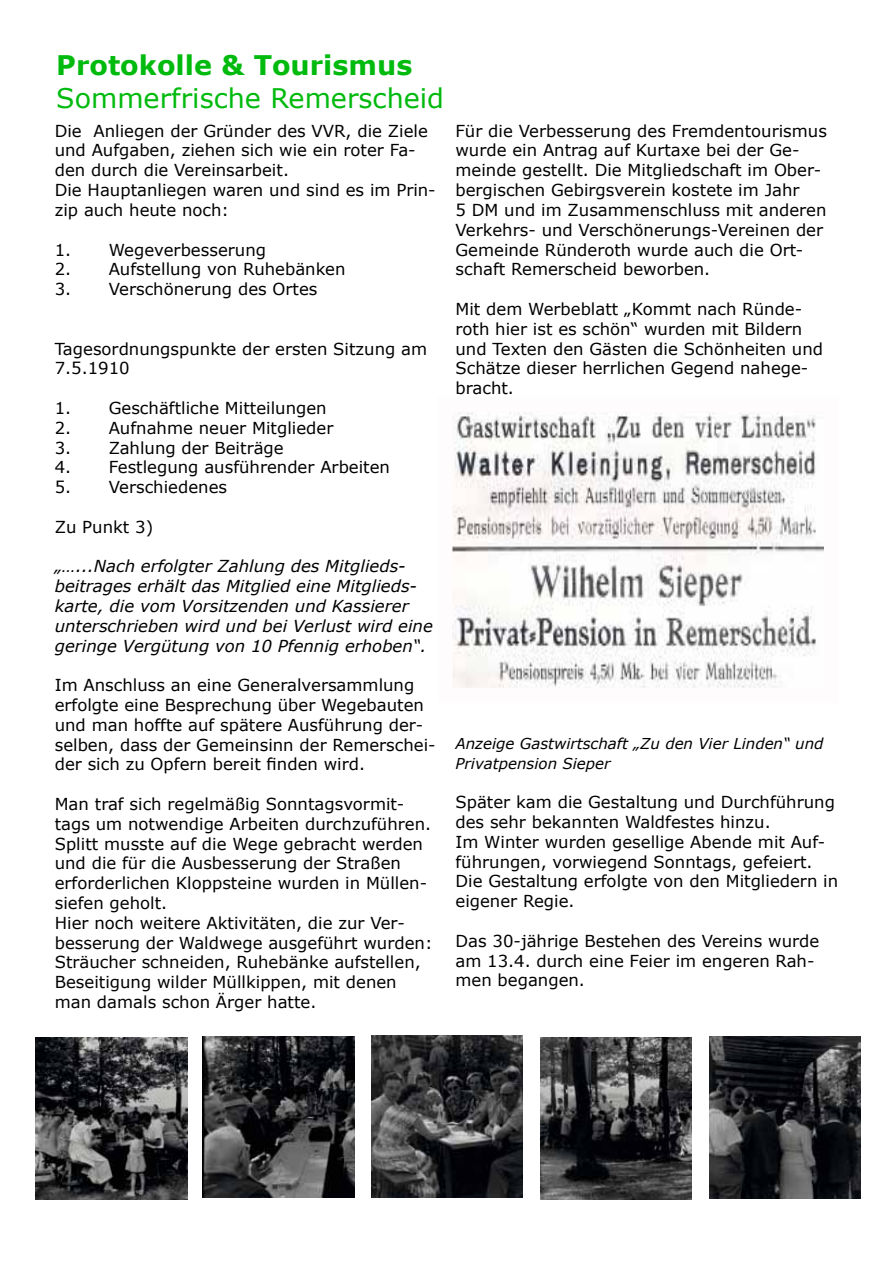
<style>
.page{position:relative;width:893px;height:1263px;background:#fff}
.page>*{position:absolute;margin:0;border:0;box-sizing:border-box;transform-origin:0 0}
.t1{font:27px "Verdana";color:#00ba0e}
.t2{font:700 27px "Verdana";color:#00ba0e}
.t3{font:16.5px/19.8px "Verdana";color:#000}
.t4{font:italic 16.5px/19.8px "Verdana";color:#000}
.t5{font:italic 15px/19.8px "Verdana";color:#000}
</style>
<div class="page">
<img style="left:541px;top:1038px;width:151px;height:161px">
<img style="left:709px;top:1037px;width:152px;height:161px">
<img style="left:371px;top:1035px;width:152px;height:162px">
<img style="left:203px;top:1036px;width:151px;height:162px">
<img style="left:36px;top:1038px;width:151px;height:161px">
<img style="left:453px;top:413px;width:370px;height:274px">
<h1 class="t2" style="left:56px;top:48px;width:358px">Protokolle &amp; Tourismus</h1>
<h1 class="t1" style="left:56px;top:81px;width:389px">Sommerfrische Remerscheid</h1>
<p class="t3" style="left:55px;top:121px;width:383px">Die Anliegen der Gründer des VVR, die Ziele und Aufgaben, ziehen sich wie ein roter Fa&shy;den durch die Vereinsarbeit.<br>Die Hauptanliegen waren und sind es im Prin&shy;zip auch heute noch:</p>
<p class="t3" style="left:55px;top:240px;width:213px">1. Wegeverbesserung</p>
<p class="t3" style="left:55px;top:260px;width:292px">2. Aufstellung von Ruhebänken</p>
<p class="t3" style="left:55px;top:279px;width:264px">3. Verschönerung des Ortes</p>
<p class="t3" style="left:55px;top:339px;width:374px">Tagesordnungspunkte der ersten Sitzung am<br>7.5.1910</p>
<p class="t3" style="left:55px;top:398px;width:273px">1. Geschäftliche Mitteilungen</p>
<p class="t3" style="left:55px;top:418px;width:280px">2. Aufnahme neuer Mitglieder</p>
<p class="t3" style="left:55px;top:438px;width:230px">3. Zahlung der Beiträge</p>
<p class="t3" style="left:55px;top:458px;width:337px">4. Festlegung ausführender Arbeiten</p>
<p class="t3" style="left:55px;top:477px;width:174px">5. Verschiedenes</p>
<p class="t3" style="left:55px;top:517px;width:100px">Zu Punkt 3)</p>
<p class="t4" style="left:55px;top:557px;width:380px">„…...Nach erfolgter Zahlung des Mitglieds&shy;beitrages erhält das Mitglied eine Mitglieds&shy;karte, die vom Vorsitzenden und Kassierer unterschrieben wird und bei Verlust wird eine geringe Vergütung von 10 Pfennig erhoben“.</p>
<p class="t3" style="left:55px;top:675px;width:382px">Im Anschluss an eine Generalversammlung erfolgte eine Besprechung über Wegebauten und man hoffte auf spätere Ausführung der&shy;selben, dass der Gemeinsinn der Remerschei&shy;der sich zu Opfern bereit finden wird.</p>
<p class="t3" style="left:55px;top:794px;width:379px">Man traf sich regelmäßig Sonntagsvormit&shy;tags um notwendige Arbeiten durchzuführen.<br>Splitt musste auf die Wege gebracht werden und die für die Ausbesserung der Straßen erforderlichen Kloppsteine wurden in Müllen&shy;siefen geholt.<br>Hier noch weitere Aktivitäten, die zur Ver&shy;besserung der Waldwege ausgeführt wurden:<br>Sträucher schneiden, Ruhebänke aufstellen, Beseitigung wilder Müllkippen, mit denen man damals schon Ärger hatte.</p>
<p class="t3" style="left:455px;top:121px;width:373px">Für die Verbesserung des Fremdentourismus wurde ein Antrag auf Kurtaxe bei der Ge&shy;meinde gestellt. Die Mitgliedschaft im Ober&shy;bergischen Gebirgsverein kostete im Jahr<br>5 DM und im Zusammenschluss mit anderen Verkehrs- und Verschönerungs-Vereinen der Gemeinde Ründeroth wurde auch die Ort&shy;schaft Remerscheid beworben.</p>
<p class="t3" style="left:455px;top:299px;width:369px">Mit dem Werbeblatt „Kommt nach Ründe&shy;roth hier ist es schön“ wurden mit Bildern und Texten den Gästen die Schönheiten und Schätze dieser herrlichen Gegend nahege&shy;bracht.</p>
<p class="t5" style="left:455px;top:734px;width:370px">Anzeige Gastwirtschaft „Zu den Vier Linden“ und<br>Privatpension Sieper</p>
<p class="t3" style="left:455px;top:792px;width:384px">Später kam die Gestaltung und Durchführung des sehr bekannten Waldfestes hinzu.<br>Im Winter wurden gesellige Abende mit Auf&shy;führungen, vorwiegend Sonntags, gefeiert.<br>Die Gestaltung erfolgte von den Mitgliedern in eigener Regie.</p>
<p class="t3" style="left:455px;top:931px;width:365px">Das 30-jährige Bestehen des Vereins wurde am 13.4. durch eine Feier im engeren Rah&shy;men begangen.</p>
</div>
